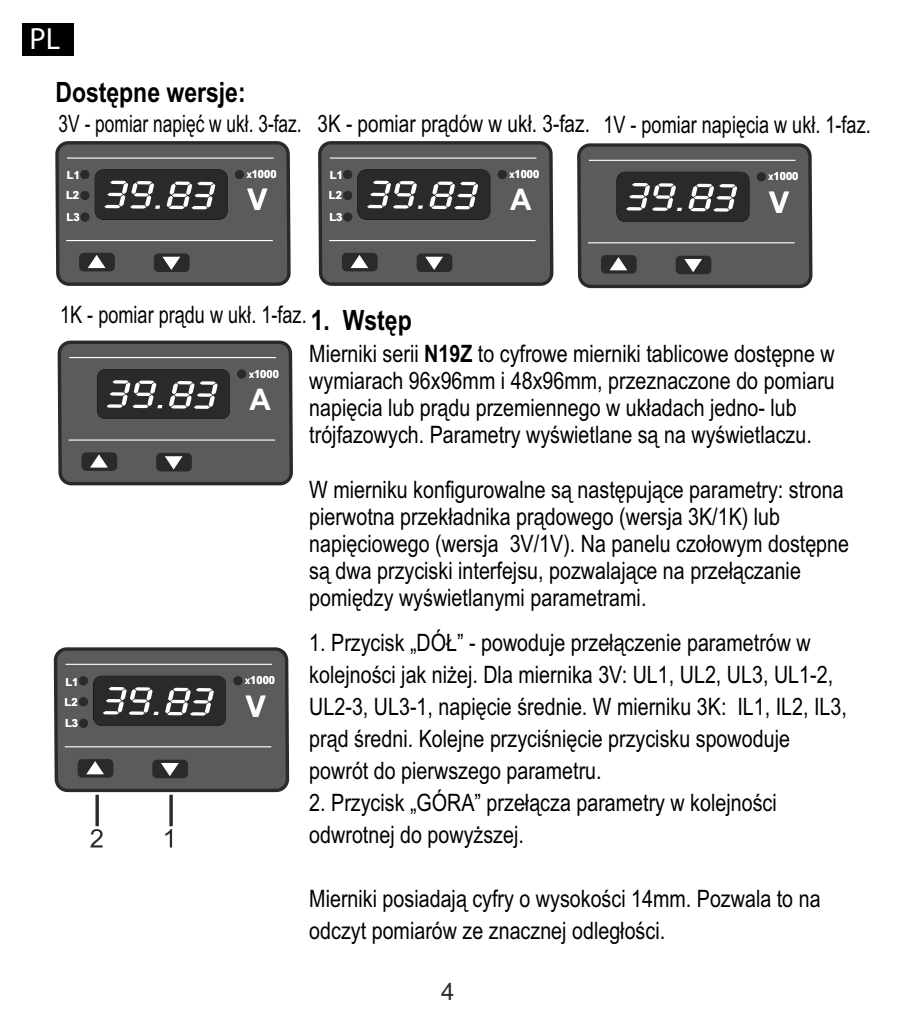
<style>
.page{position:relative;width:905px;height:1020px;background:#fff}
.page>*{position:absolute;margin:0;border:0;box-sizing:border-box;transform-origin:0 0}
.t1{font:30.8px "Myriad Pro";color:#fff}
.t2{font:700 29.6px "Arial";color:#fefefe}
.t3{font:700 28px "Arial Narrow";color:#000}
.t4{font:24px/27.2px "Arial Narrow";color:#000}
.t5{font:24px "Arial Narrow";color:#000;scale:.88 1}
.t6{font:24px "Arial Narrow";color:#000;scale:.92 1}
.t7{font:24px "Arial";color:#2b2a29}
.t8{font:700 11.2px/21.6px "Arial";color:#fefefe}
.s1{font-size:7.6px}
.s2{font-weight:700;font-size:28px}
.s3{font-weight:700}
</style>
<div class="page">
<div style="left:55px;top:141px;width:235px;height:145px;background:#5b5b5b;border:3px solid #2b2a29;border-radius:11px"></div>
<svg style="left:94px;top:169px;width:133px;height:51px;background:#4a4949"></svg>
<div style="left:80px;top:170px;width:9px;height:9px;background:#2b2a29;border:1px solid #2b2a29;border-radius:50%"></div>
<div style="left:80px;top:191px;width:9px;height:9px;background:#2b2a29;border:1px solid #2b2a29;border-radius:50%"></div>
<div style="left:81px;top:213px;width:8px;height:8px;background:#2b2a29;border:1px solid #2b2a29;border-radius:50%"></div>
<div style="left:235px;top:170px;width:9px;height:9px;background:#2b2a29;border:1px solid #2b2a29;border-radius:50%"></div>
<svg style="left:95px;top:795px;width:4px;height:31px"></svg>
<svg style="left:169px;top:795px;width:4px;height:31px"></svg>
<svg style="left:165px;top:829px;width:7px;height:19px"></svg>
<svg style="left:90px;top:829px;width:12px;height:19px"></svg>
<hr style="left:67px;top:157px;width:206px;height:2px;background:#fff">
<hr style="left:66px;top:240px;width:207px;height:1px;background:#fff">
<div style="left:154px;top:253px;width:35px;height:19px;background:#2b2a29;border-radius:5px"></div>
<svg style="left:162px;top:253px;width:19px;height:17px"></svg>
<div style="left:79px;top:253px;width:36px;height:18px;background:#2b2a29;border-radius:5px"></div>
<svg style="left:88px;top:255px;width:17px;height:17px"></svg>
<div style="left:318px;top:141px;width:235px;height:145px;background:#5b5b5b;border:3px solid #2b2a29;border-radius:11px"></div>
<svg style="left:357px;top:169px;width:133px;height:51px;background:#4a4948"></svg>
<div style="left:343px;top:170px;width:9px;height:9px;background:#2b2a29;border:1px solid #2b2a29;border-radius:50%"></div>
<div style="left:343px;top:191px;width:9px;height:9px;background:#2b2a29;border:1px solid #2b2a29;border-radius:50%"></div>
<div style="left:343px;top:213px;width:9px;height:8px;background:#2b2a29;border:1px solid #2b2a29;border-radius:50%"></div>
<div style="left:497px;top:170px;width:9px;height:9px;background:#2b2a29;border:1px solid #2b2a29;border-radius:50%"></div>
<hr style="left:329px;top:157px;width:207px;height:2px;background:#fff">
<hr style="left:329px;top:240px;width:206px;height:1px;background:#fff">
<div style="left:416px;top:253px;width:36px;height:19px;background:#2b2a29;border-radius:5px"></div>
<svg style="left:425px;top:253px;width:18px;height:17px"></svg>
<div style="left:342px;top:253px;width:35px;height:18px;background:#2b2a29;border-radius:5px"></div>
<svg style="left:350px;top:255px;width:18px;height:14px"></svg>
<div style="left:576px;top:143px;width:236px;height:145px;background:#5b5b5b;border:3px solid #2b2a29;border-radius:11px"></div>
<svg style="left:616px;top:172px;width:133px;height:50px;background:#4b4a49"></svg>
<div style="left:756px;top:172px;width:9px;height:9px;background:#2b2a29;border:1px solid #2b2a29;border-radius:50%"></div>
<hr style="left:588px;top:160px;width:207px;height:1px;background:#fff">
<hr style="left:587px;top:242px;width:207px;height:2px;background:#fff">
<div style="left:675px;top:256px;width:36px;height:18px;background:#2b2a29;border-radius:5px"></div>
<svg style="left:684px;top:259px;width:18px;height:16px"></svg>
<div style="left:600px;top:255px;width:36px;height:19px;background:#2b2a29;border-radius:5px"></div>
<svg style="left:609px;top:257px;width:18px;height:17px"></svg>
<div style="left:58px;top:341px;width:235px;height:144px;background:#5b5b5b;border:3px solid #2b2a29;border-radius:11px"></div>
<svg style="left:97px;top:369px;width:133px;height:50px;background:#4b4a49"></svg>
<div style="left:237px;top:370px;width:9px;height:8px;background:#2b2a29;border:1px solid #2b2a29;border-radius:50%"></div>
<hr style="left:69px;top:357px;width:207px;height:1px;background:#fff">
<hr style="left:69px;top:439px;width:206px;height:2px;background:#fff">
<div style="left:156px;top:453px;width:36px;height:18px;background:#2b2a29;border-radius:5px"></div>
<svg style="left:165px;top:456px;width:18px;height:16px"></svg>
<div style="left:81px;top:452px;width:36px;height:19px;background:#2b2a29;border-radius:5px"></div>
<svg style="left:90px;top:452px;width:18px;height:16px"></svg>
<div style="left:54px;top:647px;width:235px;height:145px;background:#5b5b5b;border:3px solid #2b2a29;border-radius:11px"></div>
<svg style="left:93px;top:676px;width:133px;height:50px;background:#4b4a49"></svg>
<div style="left:79px;top:676px;width:9px;height:9px;background:#2b2a29;border:1px solid #2b2a29;border-radius:50%"></div>
<div style="left:79px;top:697px;width:9px;height:9px;background:#2b2a29;border:1px solid #2b2a29;border-radius:50%"></div>
<div style="left:79px;top:719px;width:9px;height:9px;background:#2b2a29;border:1px solid #2b2a29;border-radius:50%"></div>
<div style="left:233px;top:676px;width:9px;height:9px;background:#2b2a29;border:1px solid #2b2a29;border-radius:50%"></div>
<hr style="left:65px;top:664px;width:207px;height:1px;background:#fff">
<hr style="left:65px;top:746px;width:206px;height:2px;background:#fff">
<div style="left:152px;top:760px;width:36px;height:18px;background:#2b2a29;border-radius:5px"></div>
<svg style="left:161px;top:763px;width:18px;height:16px"></svg>
<div style="left:78px;top:759px;width:35px;height:19px;background:#2b2a29;border-radius:5px"></div>
<svg style="left:86px;top:761px;width:18px;height:17px"></svg>
<div style="left:22px;top:23px;width:51px;height:32px;background:#000"></div>
<p class="t1" style="left:30px;top:26px;width:32px">PL</p>
<p class="t3" style="left:55px;top:82px;width:192px">Dostępne wersje:</p>
<p class="t5" style="left:59px;top:114px;width:923px">3V - pomiar napięć w ukł. 3-faz. 3K - pomiar prądów w ukł. 3-faz. 1V - pomiar napięcia w ukł. 1-faz.</p>
<p class="t8" style="left:67px;top:166px;width:15px">L1</p>
<p class="t8" style="left:247px;top:165px;width:31px"><span class="s1">X</span>1000</p>
<p class="t8" style="left:66px;top:186px;width:15px">L2<br>L3</p>
<p class="t2" style="left:247px;top:189px;width:21px">V</p>
<p class="t8" style="left:330px;top:166px;width:15px">L1</p>
<p class="t8" style="left:509px;top:165px;width:31px"><span class="s1">X</span>1000</p>
<p class="t8" style="left:329px;top:186px;width:15px">L2<br>L3</p>
<p class="t2" style="left:510px;top:189px;width:23px">A</p>
<p class="t8" style="left:768px;top:167px;width:31px"><span class="s1">X</span>1000</p>
<p class="t2" style="left:768px;top:191px;width:21px">V</p>
<p class="t6" style="left:60px;top:306px;width:383px">1K - pomiar prądu w ukł. 1-faz. <span class="s2">1. Wstęp</span></p>
<p class="t8" style="left:249px;top:364px;width:31px"><span class="s1">X</span>1000</p>
<p class="t2" style="left:249px;top:388px;width:23px">A</p>
<p class="t8" style="left:65px;top:672px;width:15px">L1</p>
<p class="t8" style="left:245px;top:671px;width:31px"><span class="s1">X</span>1000</p>
<p class="t8" style="left:65px;top:692px;width:15px">L2<br>L3</p>
<p class="t2" style="left:246px;top:695px;width:21px">V</p>
<p class="t4" style="left:309px;top:342px;width:526px">Mierniki serii <span class="s3">N19Z</span> to cyfrowe mierniki tablicowe dostępne w wymiarach 96x96mm i 48x96mm, przeznaczone do pomiaru napięcia lub prądu przemiennego w układach jedno- lub trójfazowych. Parametry wyświetlane są na wyświetlaczu.</p>
<p class="t4" style="left:309px;top:478px;width:541px">W mierniku konfigurowalne są następujące parametry: strona pierwotna przekładnika prądowego (wersja 3K/1K) lub napięciowego (wersja 3V/1V). Na panelu czołowym dostępne są dwa przyciski interfejsu, pozwalające na przełączanie pomiędzy wyświetlanymi parametrami.</p>
<p class="t4" style="left:309px;top:629px;width:539px;line-height:32px">1. Przycisk „DÓŁ” - powoduje przełączenie parametrów w kolejności jak niżej. Dla miernika 3V: UL1, UL2, UL3, UL1-2, UL2-3, UL3-1, napięcie średnie. W mierniku 3K: IL1, IL2, IL3, prąd średni. Kolejne przyciśnięcie przycisku spowoduje powrót do pierwszego parametru.</p>
<p class="t4" style="left:309px;top:789px;width:468px;line-height:32px">2. Przycisk „GÓRA” przełącza parametry w kolejności odwrotnej do powyższej.</p>
<p class="t4" style="left:309px;top:885px;width:512px;line-height:32px">Mierniki posiadają cyfry o wysokości 14mm. Pozwala to na odczyt pomiarów ze znacznej odległości.</p>
<p class="t7" style="left:441px;top:982px;width:15px">4</p>
</div>
